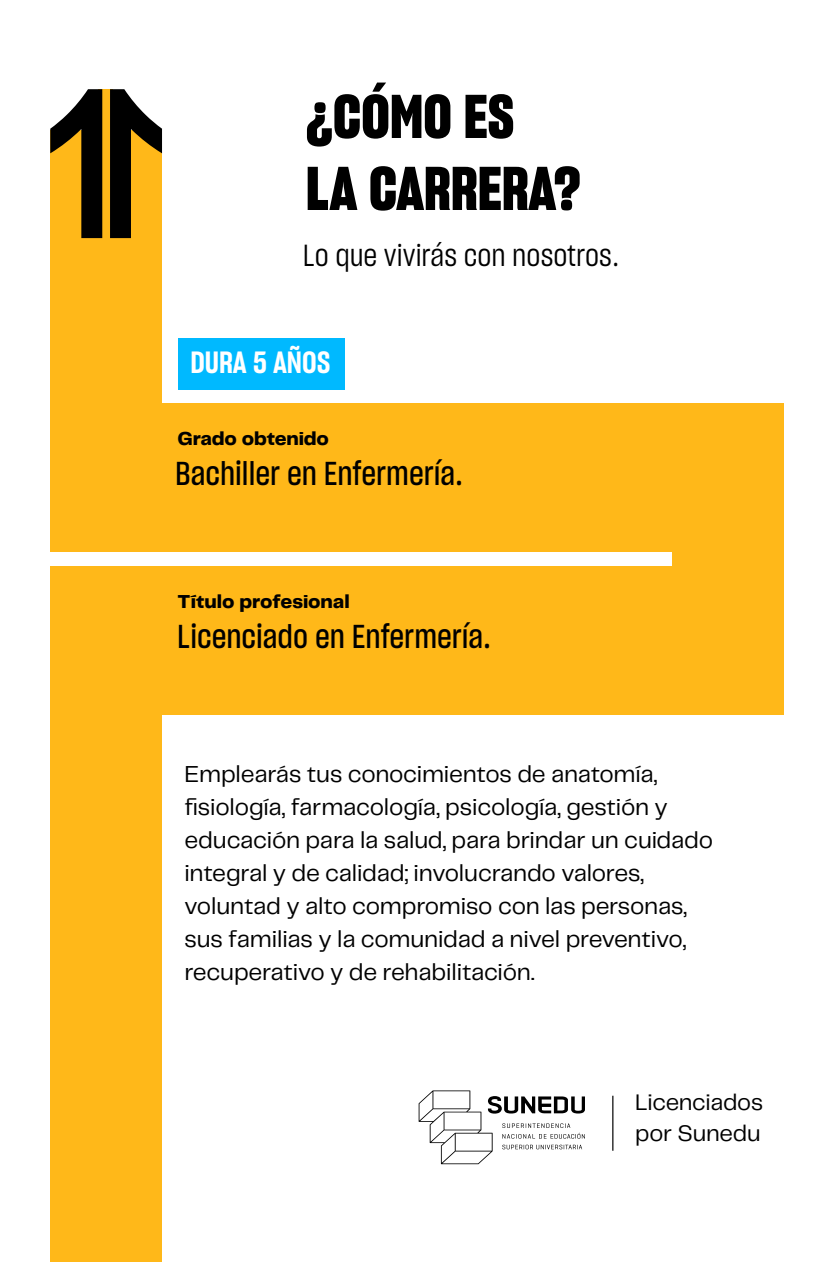
<style>
.page{position:relative;width:834px;height:1262px;background:#fff}
.page>*{position:absolute;margin:0;border:0;box-sizing:border-box;transform-origin:0 0}
.t1{font:60px/72px "Sharp Grotesk Bold 15";color:#000}
.t2{font:32.5px "Sharp Grotesk Medium 15";color:#000}
.t3{font:30px "Sharp Grotesk Book 15";color:#000}
.t4{font:30px "Sharp Grotesk Semi Bold 15";color:#fff}
.t5{font:24px/33px "PP Telegraf";letter-spacing:-.01em;color:#000}
.t6{font:23.4px/31.5px "PP Telegraf";letter-spacing:-.01em;color:#000}
.t7{font:800 19.5px "Telegraf";letter-spacing:-.005em;color:#000}
</style>
<div class="page">
<div style="left:50px;top:130px;width:112px;height:398px;background:#ffb819"></div>
<div style="left:99px;top:89px;width:14px;height:123px;background:#ffb819"></div>
<div style="left:50px;top:792px;width:112px;height:470px;background:#ffb819"></div>
<div style="left:50px;top:646px;width:112px;height:168px;background:#ffb819"></div>
<svg style="left:50px;top:89px;width:52px;height:149px"></svg>
<svg style="left:110px;top:89px;width:52px;height:149px"></svg>
<div style="left:178px;top:338px;width:166px;height:51px;background:#00b9ff"></div>
<svg style="left:419px;top:1090px;width:166px;height:74px"></svg>
<hr style="left:612px;top:1096px;width:1px;height:55px;background:#000">
<div style="left:672px;top:547px;width:112px;height:123px;background:#ffb819"></div>
<div style="left:50px;top:404px;width:734px;height:148px;background:#ffb819"></div>
<div style="left:50px;top:567px;width:734px;height:148px;background:#ffb819"></div>
<h1 class="t1" style="left:306px;top:79px;width:276px">¿CÓMO ES<br>LA CARRERA?</h1>
<p class="t3" style="left:303px;top:234px;width:318px">Lo que vivirás con nosotros.</p>
<p class="t4" style="left:190px;top:342px;width:141px">DURA 5 AÑOS</p>
<p class="t7" style="left:177px;top:425px;width:153px">Grado obtenido</p>
<h2 class="t2" style="left:175px;top:451px;width:289px">Bachiller en Enfermería.</h2>
<p class="t7" style="left:177px;top:588px;width:174px">Título profesional</p>
<h2 class="t2" style="left:177px;top:614px;width:315px">Licenciado en Enfermería.</h2>
<p class="t5" style="left:184px;top:756px;width:530px">Emplearás tus conocimientos de anatomía, fisiología, farmacología, psicología, gestión y educación para la salud, para brindar un cuidado integral y de calidad; involucrando valores, voluntad y alto compromiso con las personas, sus familias y la comunidad a nivel preventivo, recuperativo y de rehabilitación.</p>
<p class="t6" style="left:635px;top:1085px;width:129px">Licenciados por Sunedu</p>
</div>
